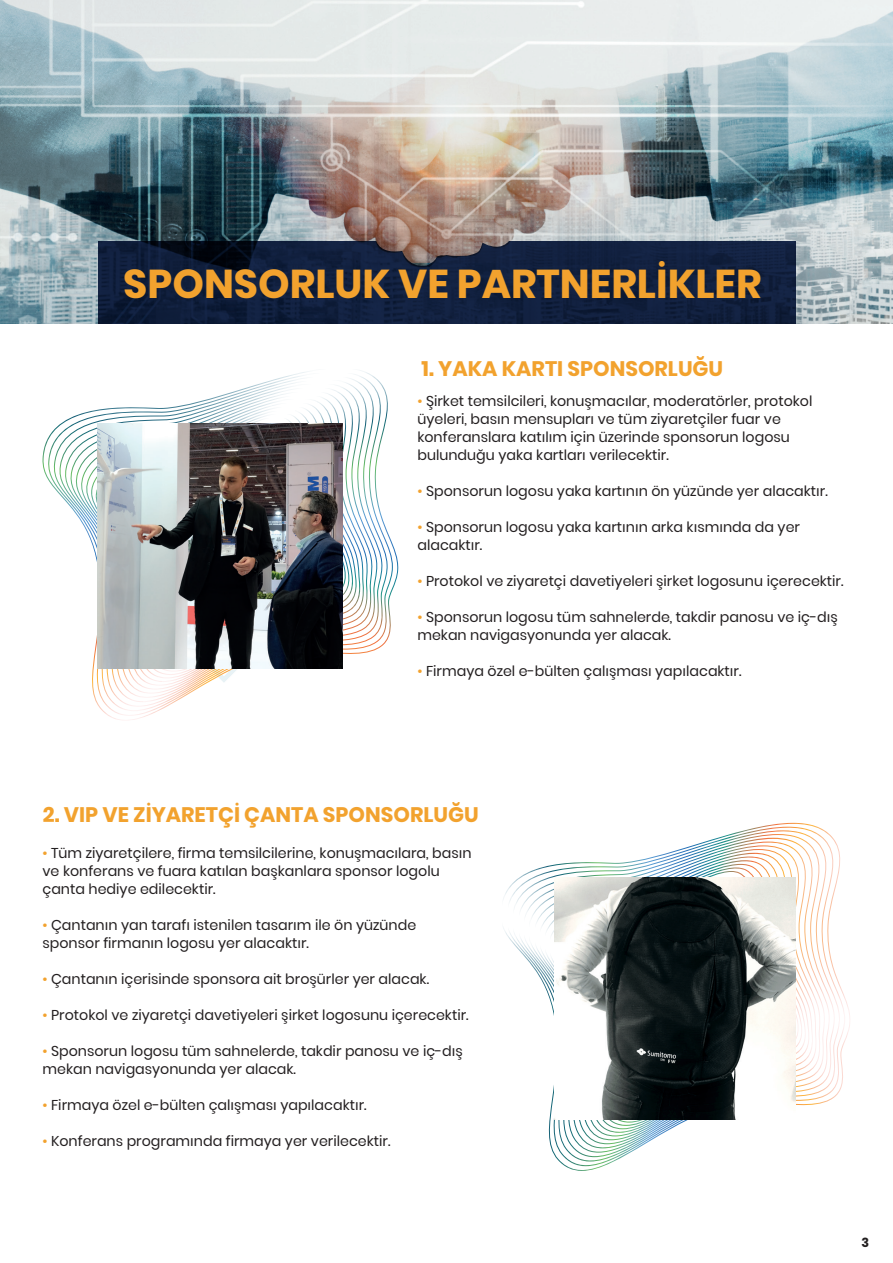
<style>
.page{position:relative;width:893px;height:1263px;background:#fff}
.page>*{position:absolute;margin:0;border:0;box-sizing:border-box;transform-origin:0 0}
.t1{font:700 40.2px "Poppins";color:#f2a22e}
.t2{font:700 21px "Poppins";color:#f2a22e}
.t3{font:14.25px/18px "Poppins";color:#231f20}
.t4{font:700 12.75px "Poppins";color:#231f20}
.s1{color:#f2a22e}
</style>
<div class="page">
<img style="left:0;top:0;width:893px;height:324px">
<div style="left:98px;top:241px;width:697px;height:83px;background:#11203e"></div>
<svg style="left:503px;top:822px;width:347px;height:349px"></svg>
<img style="left:554px;top:878px;width:242px;height:242px">
<svg style="left:42px;top:370px;width:357px;height:350px"></svg>
<img style="left:97px;top:423px;width:246px;height:246px">
<img style="left:130px;top:145px;width:441px;height:123px">
<h1 class="t1" style="left:123px;top:261px;width:640px">SPONSORLUK VE PARTNERLİKLER</h1>
<h2 class="t2" style="left:422px;top:356px;width:303px">1. YAKA KARTI SPONSORLUĞU</h2>
<p class="t3" style="left:417px;top:392px;width:397px"><span class="s1">•</span> Şirket temsilcileri, konuşmacılar, moderatörler, protokol üyeleri, basın mensupları ve tüm ziyaretçiler fuar ve konferanslara katılım için üzerinde sponsorun logosu bulunduğu yaka kartları verilecektir.</p>
<p class="t3" style="left:417px;top:482px;width:412px"><span class="s1">•</span> Sponsorun logosu yaka kartının ön yüzünde yer alacaktır.</p>
<p class="t3" style="left:417px;top:518px;width:384px"><span class="s1">•</span> Sponsorun logosu yaka kartının arka kısmında da yer alacaktır.</p>
<p class="t3" style="left:417px;top:572px;width:428px"><span class="s1">•</span> Protokol ve ziyaretçi davetiyeleri şirket logosunu içerecektir.</p>
<p class="t3" style="left:417px;top:608px;width:422px"><span class="s1">•</span> Sponsorun logosu tüm sahnelerde, takdir panosu ve iç-dış mekan navigasyonunda yer alacak.</p>
<p class="t3" style="left:417px;top:662px;width:326px"><span class="s1">•</span> Firmaya özel e-bülten çalışması yapılacaktır.</p>
<h2 class="t2" style="left:43px;top:803px;width:437px">2. VIP VE ZİYARETÇİ ÇANTA SPONSORLUĞU</h2>
<p class="t3" style="left:43px;top:844px;width:431px"><span class="s1">•</span> Tüm ziyaretçilere, firma temsilcilerine, konuşmacılara, basın ve konferans ve fuara katılan başkanlara sponsor logolu çanta hediye edilecektir.</p>
<p class="t3" style="left:43px;top:916px;width:375px"><span class="s1">•</span> Çantanın yan tarafı istenilen tasarım ile ön yüzünde sponsor firmanın logosu yer alacaktır.</p>
<p class="t3" style="left:43px;top:970px;width:388px"><span class="s1">•</span> Çantanın içerisinde sponsora ait broşürler yer alacak.</p>
<p class="t3" style="left:43px;top:1006px;width:428px"><span class="s1">•</span> Protokol ve ziyaretçi davetiyeleri şirket logosunu içerecektir.</p>
<p class="t3" style="left:43px;top:1042px;width:422px"><span class="s1">•</span> Sponsorun logosu tüm sahnelerde, takdir panosu ve iç-dış mekan navigasyonunda yer alacak.</p>
<p class="t3" style="left:43px;top:1096px;width:326px"><span class="s1">•</span> Firmaya özel e-bülten çalışması yapılacaktır.</p>
<p class="t3" style="left:43px;top:1132px;width:349px"><span class="s1">•</span> Konferans programında firmaya yer verilecektir.</p>
<p class="t4" style="left:861px;top:1235px;width:9px">3</p>
</div>
